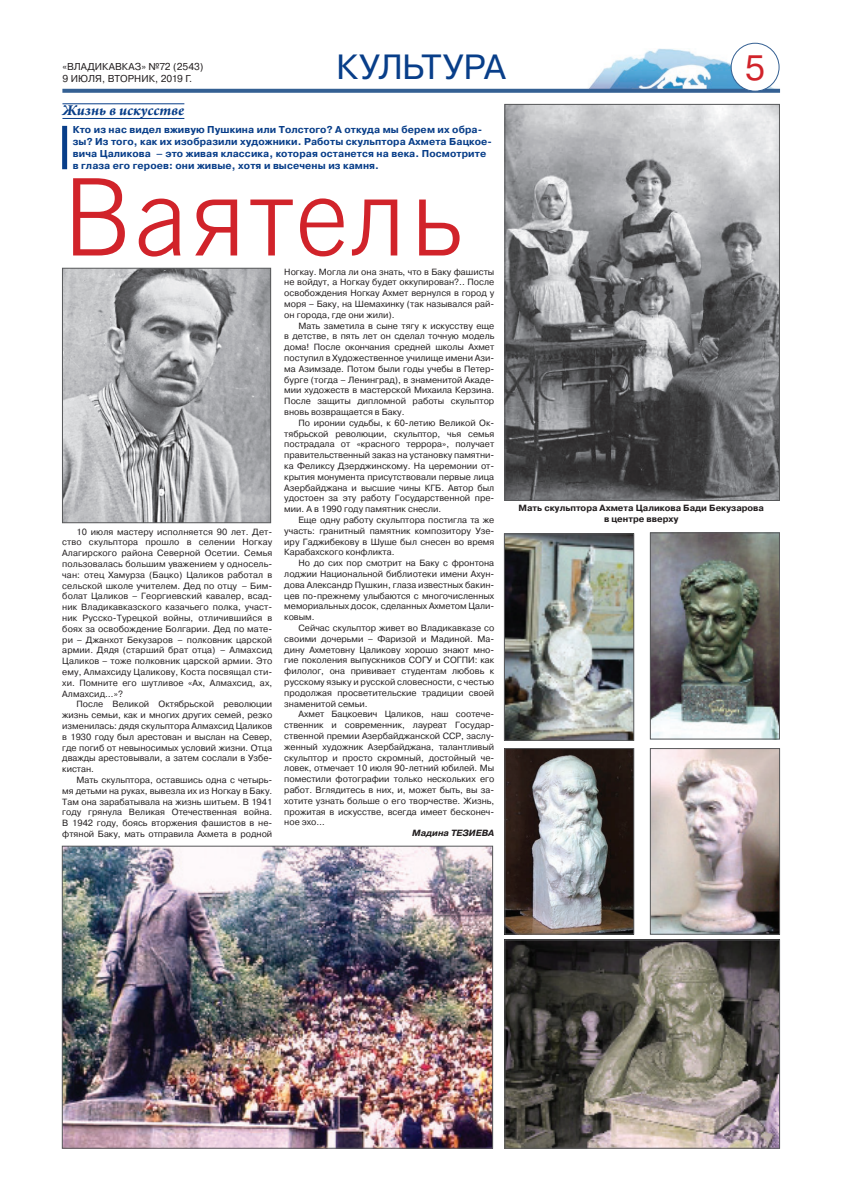
<style>
.page{position:relative;width:842px;height:1191px;background:#fff}
.page>*{position:absolute;margin:0;border:0;box-sizing:border-box;transform-origin:0 0}
.t1{font:107px "News Gothic Lt BT";letter-spacing:.04em;color:#d1232a}
.t2{font:35.3px "Pragmatica";color:#d1232a}
.t3{font:35px "Pragmatica";letter-spacing:-.015em;color:#083e89}
.t4{font:italic 700 16px "Arno Pro";color:#083e89}
.t5{font:700 10px/12px "Pragmatica";letter-spacing:.01em;color:#083e89}
.t6{font:10px/12px "Pragmatica";color:#231f20}
.t7{font:9px/10.8px "Pragmatica";color:#231f20;text-align:justify}
.t8{font:700 9px/10.8px "Pragmatica";color:#231f20;text-align:center}
.t9{font:italic 700 9px "Pragmatica";color:#231f20}
</style>
<div class="page">
<img style="left:588px;top:49px;width:192px;height:40px">
<svg style="left:62px;top:89px;width:718px;height:4px;background:#3f6899"></svg>
<div style="left:731px;top:43px;width:48px;height:48px;background:#fff;border-radius:50%"></div>
<div style="left:731px;top:43px;width:49px;height:49px;border:1px solid #346093;border-radius:50%"></div>
<hr style="left:62px;top:104px;width:122px;height:1px;background:#083e89">
<hr style="left:62px;top:118px;width:122px;height:1px;background:#083e89">
<div style="left:62px;top:126px;width:5px;height:43px;background:#083e89"></div>
<img style="left:64px;top:270px;width:205px;height:251px">
<div style="left:62px;top:268px;width:209px;height:255px;border:1px solid #57585a"></div>
<img style="left:507px;top:106px;width:271px;height:393px">
<div style="left:505px;top:104px;width:275px;height:397px;border:1px solid #57585a"></div>
<img style="left:64px;top:848px;width:427px;height:298px">
<div style="left:62px;top:846px;width:431px;height:302px;border:1px solid #57585a"></div>
<img style="left:652px;top:750px;width:126px;height:182px">
<div style="left:650px;top:748px;width:130px;height:186px;border:1px solid #57585a"></div>
<img style="left:507px;top:942px;width:271px;height:204px">
<div style="left:505px;top:940px;width:275px;height:208px;border:1px solid #57585a"></div>
<img style="left:507px;top:750px;width:125px;height:182px">
<div style="left:505px;top:748px;width:129px;height:186px;border:1px solid #57585a"></div>
<img style="left:506px;top:536px;width:126px;height:202px">
<div style="left:504px;top:534px;width:130px;height:206px;border:1px solid #57585a"></div>
<img style="left:652px;top:535px;width:126px;height:202px">
<div style="left:650px;top:533px;width:130px;height:206px;border:1px solid #57585a"></div>
<h3 class="t3" style="left:336px;top:47px;width:171px">КУЛЬТУРА</h3>
<p class="t6" style="left:62px;top:61px;width:143px">«ВЛАДИКАВКАЗ» №72 (2543)<br>9 ИЮЛЯ, ВТОРНИК, 2019 Г.</p>
<h2 class="t2" style="left:745px;top:47px;width:22px">5</h2>
<h3 class="t4" style="left:62px;top:101px;width:123px">Жизнь в искусстве</h3>
<p class="t5" style="left:73px;top:124px;width:421px">Кто из нас видел вживую Пушкина или Толстого? А откуда мы берем их обра&shy;зы? Из того, как их изобразили художники. Работы скульптора Ахмета Бацкое&shy;вича Цаликова – это живая классика, которая останется на века. Посмотрите в глаза его героев: они живые, хотя и высечены из камня.</p>
<h1 class="t1" style="left:62px;top:150px;width:403px">Ваятель</h1>
<p class="t7" style="left:62px;top:526px;width:212px;text-indent:14px">10 июля мастеру исполняется 90 лет. Дет&shy;ство скульптора прошло в селении Ногкау Алагирского района Северной Осетии. Семья пользовалась большим уважением у односель&shy;чан: отец Хамурза (Бацко) Цаликов работал в сельской школе учителем. Дед по отцу – Бим&shy;болат Цаликов – Георгиевский кавалер, всад&shy;ник Владикавказского казачьего полка, участ&shy;ник Русско-Турецкой войны, отличившийся в боях за освобождение Болгарии. Дед по мате&shy;ри – Джанхот Бекузаров – полковник царской армии. Дядя (старший брат отца) – Алмахсид Цаликов – тоже полковник царской армии. Это ему, Алмахсиду Цаликову, Коста посвящал сти&shy;хи. Помните его шутливое «Ах, Алмахсид, ах, Алмахсид…»?</p>
<p class="t7" style="left:62px;top:699px;width:212px;text-indent:14px">После Великой Октябрьской революции жизнь семьи, как и многих других семей, резко изменилась: дядя скульптора Алмахсид Цаликов в 1930 году был арестован и выслан на Север, где погиб от невыносимых условий жизни. Отца дважды арестовывали, а затем сослали в Узбе&shy;кистан.</p>
<p class="t7" style="left:62px;top:774px;width:212px;text-indent:14px">Мать скульптора, оставшись одна с четырь&shy;мя детьми на руках, вывезла их из Ногкау в Баку.<br>Там она зарабатывала на жизнь шитьем. В 1941 году грянула Великая Отечественная война.<br>В 1942 году, боясь вторжения фашистов в не&shy;фтяной Баку, мать отправила Ахмета в родной</p>
<p class="t7" style="left:284px;top:266px;width:212px">Ногкау. Могла ли она знать, что в Баку фашисты не войдут, а Ногкау будет оккупирован?.. После освобождения Ногкау Ахмет вернулся в город у моря – Баку, на Шемахинку (так назывался рай&shy;он города, где они жили).</p>
<p class="t7" style="left:284px;top:320px;width:212px;text-indent:14px">Мать заметила в сыне тягу к искусству еще в детстве, в пять лет он сделал точную модель дома! После окончания средней школы Ахмет поступил в Художественное училище имени Ази&shy;ма Азимзаде. Потом были годы учебы в Петер&shy;бурге (тогда – Ленинград), в знаменитой Акаде&shy;мии художеств в мастерской Михаила Керзина.<br>После защиты дипломной работы скульптор вновь возвращается в Баку.</p>
<p class="t7" style="left:284px;top:417px;width:212px;text-indent:14px">По иронии судьбы, к 60-летию Великой Ок&shy;тябрьской революции, скульптор, чья семья пострадала от «красного террора», получает правительственный заказ на установку памятни&shy;ка Феликсу Дзерджинскому. На церемонии от&shy;крытия монумента присутствовали первые лица Азербайджана и высшие чины КГБ. Автор был удостоен за эту работу Государственной пре&shy;мии. А в 1990 году памятник снесли.</p>
<p class="t7" style="left:284px;top:514px;width:212px;text-indent:14px">Еще одну работу скульптора постигла та же участь: гранитный памятник композитору Узе&shy;иру Гаджибекову в Шуше был снесен во время Карабахского конфликта.</p>
<p class="t7" style="left:284px;top:558px;width:212px;text-indent:14px">Но до сих пор смотрит на Баку с фронтона лоджии Национальной библиотеки имени Ахун&shy;дова Александр Пушкин, глаза известных бакин&shy;цев по-прежнему улыбаются с многочисленных мемориальных досок, сделанных Ахметом Цали&shy;ковым.</p>
<p class="t7" style="left:284px;top:622px;width:212px;text-indent:14px">Сейчас скульптор живет во Владикавказе со своими дочерьми – Фаризой и Мадиной. Ма&shy;дину Ахметовну Цаликову хорошо знают мно&shy;гие поколения выпускников СОГУ и СОГПИ: как филолог, она прививает студентам любовь к русскому языку и русской словесности, с честью продолжая просветительские традиции своей знаменитой семьи.</p>
<p class="t7" style="left:284px;top:709px;width:212px;text-indent:14px">Ахмет Бацкоевич Цаликов, наш соотече&shy;ственник и современник, лауреат Государ&shy;ственной премии Азербайджанской ССР, заслу&shy;женный художник Азербайджана, талантливый скульптор и просто скромный, достойный че&shy;ловек, отмечает 10 июля 90-летний юбилей. Мы поместили фотографии только нескольких его работ. Вглядитесь в них, и, может быть, вы за&shy;хотите узнать больше о его творчестве. Жизнь, прожитая в искусстве, всегда имеет бесконеч&shy;ное эхо…</p>
<p class="t9" style="left:412px;top:827px;width:84px">Мадина ТЕЗИЕВА</p>
<p class="t8" style="left:519px;top:503px;width:247px">Мать скульптора Ахмета Цаликова Бади Бекузарова в центре вверху</p>
</div>
